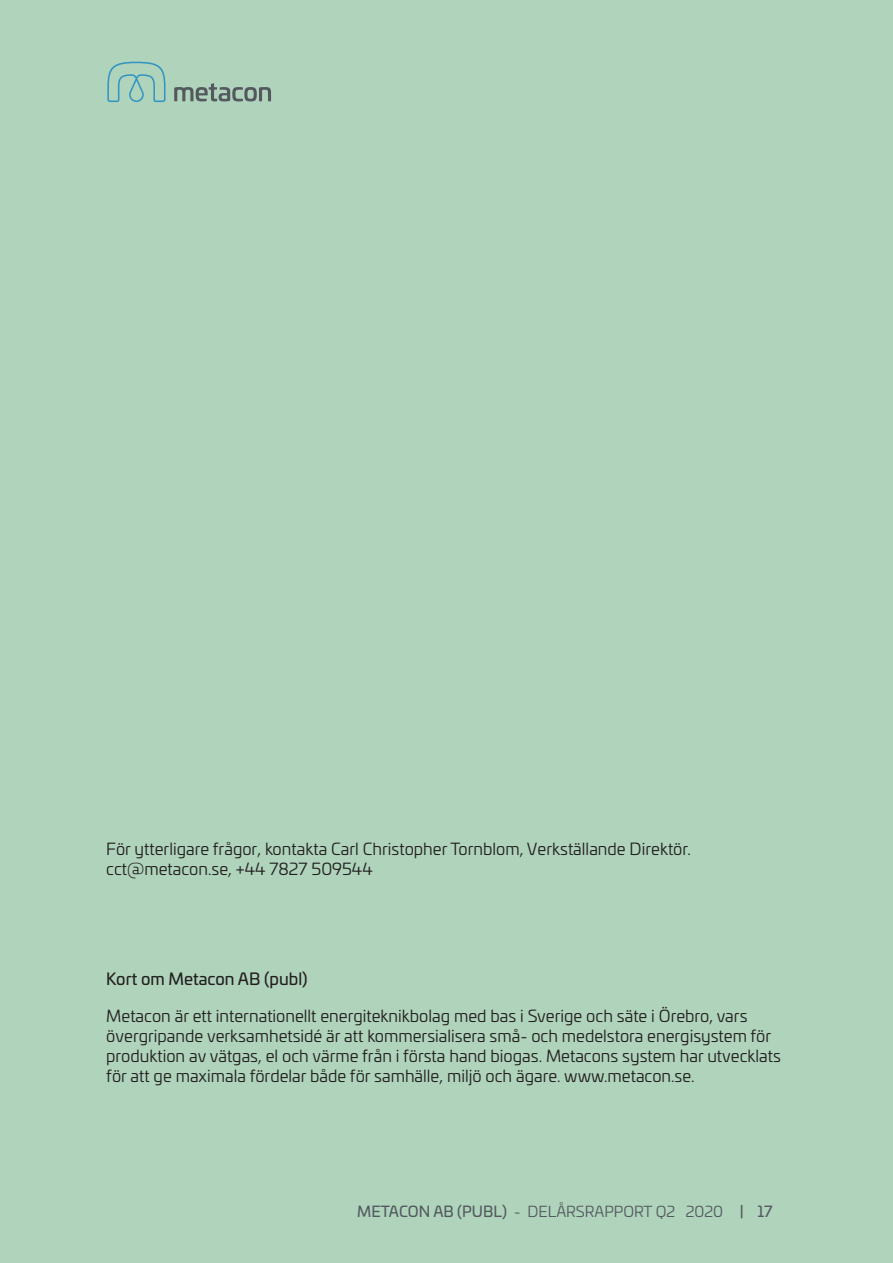
<style>
.page{position:relative;width:893px;height:1263px;background:#afd3bb}
.page>*{position:absolute;margin:0;border:0;box-sizing:border-box;transform-origin:0 0}
.t1{font:16.5px/19.8px "Univia Pro";color:#231f20}
.t2{font:16.5px "Univia Pro";color:#231f20}
.t3{font:15px "Univia Pro";color:#53595f}
.s1{font-style:inherit}
</style>
<div class="page">
<svg style="left:174px;top:83px;width:97px;height:18px"></svg>
<svg style="left:107px;top:62px;width:58px;height:40px"></svg>
<p class="t1" style="left:106px;top:838px;width:586px">För ytterligare frågor, kontakta Carl Christopher Tornblom, Verkställande Direktör. cct@metacon.se, +44 7827 509544</p>
<p class="t2" style="left:106px;top:967px;width:203px">Kort om Metacon AB (publ)</p>
<p class="t1" style="left:106px;top:1005px;width:676px">Metacon är ett internationellt energiteknikbolag med bas i Sverige och säte i Örebro, vars övergripande verksamhetsidé är att kommersialisera små- och medelstora energisystem för produktion av vätgas, el och värme från i första hand biogas. Metacons system har utvecklats för att ge maximala fördelar både för samhälle, miljö och ägare. www.metacon.se.</p>
<p class="t3" style="left:357px;top:1200px;width:417px"><span class="s1">METACON AB (PUBL)</span> - DELÅRSRAPPORT Q2 2020 <span class="s1">| 17</span></p>
</div>
